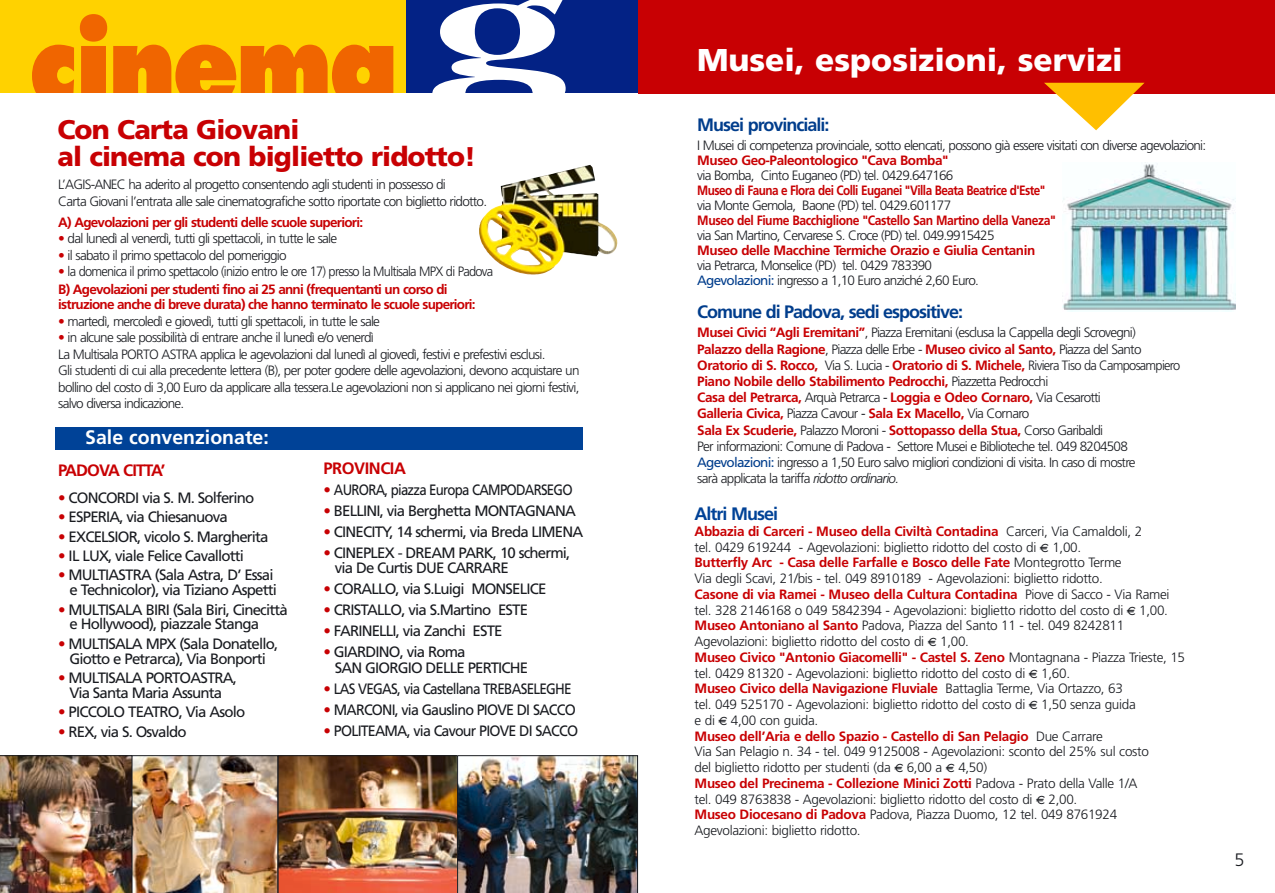
<style>
.page{position:relative;width:1275px;height:893px;background:#fff}
.page>*{position:absolute;margin:0;border:0;box-sizing:border-box;transform-origin:0 0}
.t1{font:800 110.7px "Futura";letter-spacing:-.04em;color:#f06500;scale:.87 1}
.t2{font:900 31.5px "Frutiger";color:#fff}
.t3{font:900 27px/27px "Frutiger";letter-spacing:-.03em;color:#c80003}
.t4{font:700 19.5px "Frutiger";color:#fff}
.t5{font:700 18px "Frutiger";letter-spacing:-.055em;color:#003d8c}
.t6{font:700 18px "Frutiger";letter-spacing:-.055em;color:#004297}
.t7{font:300 18px "Frutiger";color:#191b20}
.t8{font:700 16.5px "Frutiger";letter-spacing:-.055em;color:#c80003}
.t9{font:700 16.5px "Frutiger";letter-spacing:-.03em;color:#c80003}
.t10{font:15px/14.9px "Frutiger";letter-spacing:-.055em;color:#191b20}
.t11{font:15px "Frutiger";letter-spacing:-.055em;color:#191b20;scale:.95 1}
.t12{font:15px "Frutiger";letter-spacing:-.055em;color:#191b20;scale:.9 1}
.t13{font:15px "Frutiger";letter-spacing:-.055em;color:#191b20;scale:.88 1}
.t14{font:300 13.5px/16.2px "Frutiger";letter-spacing:-.055em;color:#191b20}
.t15{font:300 13.5px/15.8px "Frutiger";letter-spacing:-.02em;color:#191b20}
.t16{font:700 13.5px "Frutiger";letter-spacing:-.045em;color:#c80003}
.t17{font:300 13.5px/18px "Frutiger";letter-spacing:-.055em;color:#191b20;scale:.95 1}
.t18{font:700 13.5px "Frutiger";letter-spacing:-.045em;color:#c80003;scale:.87 1}
.t19{font:700 13.5px "Frutiger";letter-spacing:-.045em;color:#c80003;scale:.9 1}
.s1{color:#c80003}
.s2{font-weight:700;color:#c80003}
.s3{font-weight:400;color:#003d8c}
.s4{font-weight:400}
.s5{font-style:italic}
.s6{font-family:"Eurofont";font-weight:400;font-size:10.5px}
</style>
<div class="page">
<img style="left:479px;top:165px;width:139px;height:110px">
<div style="left:0;top:0;width:428px;height:94px;background:#ffd200"></div>
<div style="left:406px;top:0;width:235px;height:94px;background:#032285"></div>
<svg style="left:432px;top:0;width:134px;height:94px"></svg>
<div style="left:638px;top:0;width:637px;height:94px;background:#c80003"></div>
<svg style="left:1044px;top:83px;width:100px;height:47px"></svg>
<img style="left:1062px;top:162px;width:173px;height:149px">
<img style="left:0;top:755px;width:638px;height:137px">
<div style="left:55px;top:427px;width:528px;height:22px;background:#004297"></div>
<h1 class="t1" style="left:29px;top:15px;width:426px">cinema</h1>
<h3 class="t3" style="left:57px;top:118px;width:420px">Con Carta Giovani<br>al cinema con biglietto ridotto!</h3>
<p class="t14" style="left:58px;top:177px;width:430px">L’AGIS-ANEC ha aderito al progetto consentendo agli studenti in possesso di<br>Carta Giovani l’entrata alle sale cinematografiche sotto riportate con biglietto ridotto.</p>
<p class="t16" style="left:58px;top:217px;width:306px">A) Agevolazioni per gli studenti delle scuole superiori:</p>
<p class="t14" style="left:58px;top:231px;width:281px"><span class="s1">•</span> dal lunedì al venerdì, tutti gli spettacoli, in tutte le sale</p>
<p class="t14" style="left:58px;top:248px;width:230px"><span class="s1">•</span> il sabato il primo spettacolo del pomeriggio</p>
<p class="t17" style="left:58px;top:264px;width:459px"><span class="s1">•</span> la domenica il primo spettacolo (inizio entro le ore 17) presso la Multisala MPX di Padova<br><span class="s2">B) Agevolazioni per studenti fino ai 25 anni (frequentanti un corso di</span></p>
<p class="t16" style="left:58px;top:299px;width:419px">istruzione anche di breve durata) che hanno terminato le scuole superiori:</p>
<p class="t14" style="left:58px;top:314px;width:323px"><span class="s1">•</span> martedì, mercoledì e giovedì, tutti gli spettacoli, in tutte le sale</p>
<p class="t14" style="left:58px;top:330px;width:523px"><span class="s1">•</span> in alcune sale possibilità di entrare anche il lunedì e/o venerdì<br>La Multisala PORTO ASTRA applica le agevolazioni dal lunedì al giovedì, festivi e prefestivi esclusi.<br>Gli studenti di cui alla precedente lettera (B), per poter godere delle agevolazioni, devono acquistare un bollino del costo di 3,00 Euro da applicare alla tessera.Le agevolazioni non si applicano nei giorni festivi, salvo diversa indicazione.</p>
<h3 class="t4" style="left:85px;top:430px;width:185px">Sale convenzionate:</h3>
<p class="t8" style="left:58px;top:463px;width:109px">PADOVA CITTA’</p>
<p class="t10" style="left:58px;top:491px;width:198px"><span class="s1">•</span> CONCORDI via S. M. Solferino</p>
<p class="t10" style="left:58px;top:511px;width:171px"><span class="s1">•</span> ESPERIA, via Chiesanuova</p>
<p class="t10" style="left:58px;top:530px;width:212px"><span class="s1">•</span> EXCELSIOR, vicolo S. Margherita</p>
<p class="t10" style="left:58px;top:549px;width:187px"><span class="s1">•</span> IL LUX, viale Felice Cavallotti</p>
<p class="t10" style="left:58px;top:569px;width:220px;text-align:right"><span class="s1">•</span> MULTIASTRA (Sala Astra, D’ Essai e Technicolor), via Tiziano Aspetti</p>
<p class="t10" style="left:70px;top:603px;width:220px;text-indent:-11px"><span class="s1">•</span> MULTISALA BIRI (Sala Biri, Cinecittà e Hollywood), piazzale Stanga</p>
<p class="t10" style="left:58px;top:637px;width:221px;text-align:center"><span class="s1">•</span> MULTISALA MPX (Sala Donatello,<br>Giotto e Petrarca), Via Bonporti</p>
<p class="t10" style="left:58px;top:671px;width:180px;text-align:center"><span class="s1">•</span> MULTISALA PORTOASTRA,<br>Via Santa Maria Assunta</p>
<p class="t10" style="left:58px;top:705px;width:188px"><span class="s1">•</span> PICCOLO TEATRO, Via Asolo</p>
<p class="t10" style="left:58px;top:725px;width:130px"><span class="s1">•</span> REX, via S. Osvaldo</p>
<p class="t9" style="left:324px;top:461px;width:84px">PROVINCIA</p>
<p class="t13" style="left:324px;top:483px;width:285px"><span class="s1">•</span> AURORA, piazza Europa CAMPODARSEGO</p>
<p class="t10" style="left:324px;top:504px;width:254px"><span class="s1">•</span> BELLINI, via Berghetta MONTAGNANA</p>
<p class="t10" style="left:324px;top:525px;width:261px"><span class="s1">•</span> CINECITY, 14 schermi, via Breda LIMENA</p>
<p class="t10" style="left:335px;top:546px;width:237px;text-indent:-11px"><span class="s1">•</span> CINEPLEX - DREAM PARK, 10 schermi, via De Curtis DUE CARRARE</p>
<p class="t10" style="left:324px;top:582px;width:224px"><span class="s1">•</span> CORALLO, via S.Luigi MONSELICE</p>
<p class="t10" style="left:324px;top:603px;width:206px"><span class="s1">•</span> CRISTALLO, via S.Martino ESTE</p>
<p class="t10" style="left:324px;top:624px;width:181px"><span class="s1">•</span> FARINELLI, via Zanchi ESTE</p>
<p class="t10" style="left:335px;top:644px;width:195px;line-height:16.5px;text-indent:-11px"><span class="s1">•</span> GIARDINO, via Roma<br>SAN GIORGIO DELLE PERTICHE</p>
<p class="t12" style="left:324px;top:683px;width:277px"><span class="s1">•</span> LAS VEGAS, via Castellana TREBASELEGHE</p>
<p class="t11" style="left:324px;top:704px;width:267px"><span class="s1">•</span> MARCONI, via Gauslino PIOVE DI SACCO</p>
<p class="t11" style="left:324px;top:725px;width:270px"><span class="s1">•</span> POLITEAMA, via Cavour PIOVE DI SACCO</p>
<h2 class="t2" style="left:697px;top:47px;width:427px">Musei, esposizioni, servizi</h2>
<h3 class="t5" style="left:697px;top:117px;width:134px">Musei provinciali:</h3>
<p class="t14" style="left:697px;top:138px;width:510px">I Musei di competenza provinciale, sotto elencati, possono già essere visitati con diverse agevolazioni:</p>
<p class="t16" style="left:697px;top:155px;width:253px">Museo Geo-Paleontologico "Cava Bomba"</p>
<p class="t14" style="left:697px;top:168px;width:258px">via Bomba, Cinto Euganeo (PD) tel. 0429.647166</p>
<p class="t18" style="left:697px;top:185px;width:402px">Museo di Fauna e Flora dei Colli Euganei "Villa Beata Beatrice d'Este"</p>
<p class="t14" style="left:697px;top:198px;width:255px">via Monte Gemola, Baone (PD) tel. 0429.601177</p>
<p class="t19" style="left:697px;top:215px;width:400px">Museo del Fiume Bacchiglione "Castello San Martino della Vaneza"</p>
<p class="t14" style="left:697px;top:228px;width:299px">via San Martino, Cervarese S. Croce (PD) tel. 049.9915425</p>
<p class="t16" style="left:697px;top:245px;width:339px">Museo delle Macchine Termiche Orazio e Giulia Centanin</p>
<p class="t14" style="left:697px;top:259px;width:283px;line-height:15px">via Petrarca, Monselice (PD) tel. 0429 783390<br><span class="s3">Agevolazioni:</span> ingresso a 1,10 Euro anziché 2,60 Euro.</p>
<h3 class="t5" style="left:697px;top:305px;width:267px">Comune di Padova, sedi espositive:</h3>
<p class="t14" style="left:697px;top:325px;width:485px"><span class="s2">Musei Civici “Agli Eremitani”</span>, Piazza Eremitani (esclusa la Cappella degli Scrovegni)<br><span class="s2">Palazzo della Ragione</span>, Piazza delle Erbe - <span class="s2">Museo civico al Santo,</span> Piazza del Santo <span class="s2">Oratorio di S. Rocco,</span> Via S. Lucia - <span class="s2">Oratorio di S. Michele,</span> Riviera Tiso da Camposampiero <span class="s2">Piano Nobile dello Stabilimento Pedrocchi,</span> Piazzetta Pedrocchi<br><span class="s2">Casa del Petrarca,</span> Arquà Petrarca <span class="s4">-</span> <span class="s2">Loggia e Odeo Cornaro,</span> Via Cesarotti<br><span class="s2">Galleria Civica,</span> Piazza Cavour <span class="s4">-</span> <span class="s2">Sala Ex Macello,</span> Via Cornaro<br><span class="s2">Sala Ex Scuderie,</span> Palazzo Moroni - <span class="s2">Sottopasso della Stua,</span> Corso Garibaldi<br>Per informazioni: Comune di Padova - Settore Musei e Biblioteche tel. 049 8204508<br><span class="s3">Agevolazioni:</span> ingresso a 1,50 Euro salvo migliori condizioni di visita. In caso di mostre<br>sarà applicata la tariffa <span class="s5">ridotto ordinario.</span></p>
<h3 class="t6" style="left:695px;top:506px;width:85px">Altri Musei</h3>
<p class="t15" style="left:695px;top:524px;width:492px"><span class="s2">Abbazia di Carceri - Museo della Civiltà Contadina</span> Carceri, Via Camaldoli, 2<br>tel. 0429 619244 - Agevolazioni: biglietto ridotto del costo di <span class="s6">E</span> 1,00.<br><span class="s2">Butterfly Arc - Casa delle Farfalle e Bosco delle Fate</span> Montegrotto Terme<br>Via degli Scavi, 21/bis - tel. 049 8910189 - Agevolazioni: biglietto ridotto.<br><span class="s2">Casone di via Ramei - Museo della Cultura Contadina</span> Piove di Sacco - Via Ramei tel. 328 2146168 o 049 5842394 - Agevolazioni: biglietto ridotto del costo di <span class="s6">E</span> 1,00.<br><span class="s2">Museo Antoniano al Santo</span> Padova, Piazza del Santo 11 - tel. 049 8242811<br>Agevolazioni: biglietto ridotto del costo di <span class="s6">E</span> 1,00.<br><span class="s2">Museo Civico "Antonio Giacomelli" - Castel S. Zeno</span> Montagnana - Piazza Trieste, 15 tel. 0429 81320 - Agevolazioni: biglietto ridotto del costo di <span class="s6">E</span> 1,60.<br><span class="s2">Museo Civico della Navigazione Fluviale</span> Battaglia Terme, Via Ortazzo, 63<br>tel. 049 525170 - Agevolazioni: biglietto ridotto del costo di <span class="s6">E</span> 1,50 senza guida<br>e di <span class="s6">E</span> 4,00 con guida.<br><span class="s2">Museo dell’Aria e dello Spazio - Castello di San Pelagio</span> Due Carrare<br>Via San Pelagio n. 34 - tel. 049 9125008 - Agevolazioni: sconto del 25% sul costo<br>del biglietto ridotto per studenti (da <span class="s6">E</span> 6,00 a <span class="s6">E</span> 4,50)<br><span class="s2">Museo del Precinema - Collezione Minici Zotti</span> Padova - Prato della Valle 1/A<br>tel. 049 8763838 - Agevolazioni: biglietto ridotto del costo di <span class="s6">E</span> 2,00.<br><span class="s2">Museo Diocesano di Padova</span> Padova, Piazza Duomo, 12 tel. 049 8761924<br>Agevolazioni: biglietto ridotto.</p>
<h3 class="t7" style="left:1235px;top:852px;width:12px">5</h3>
</div>
